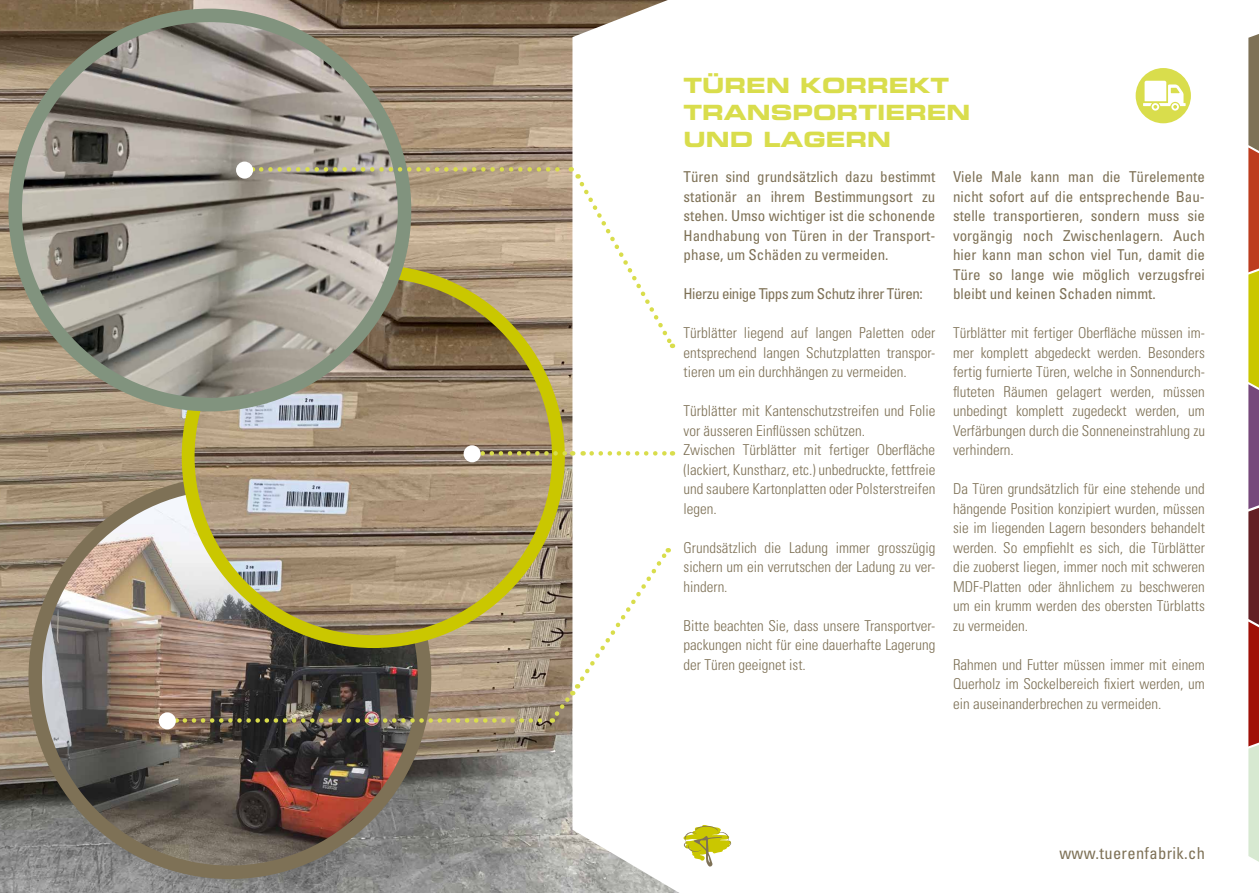
<style>
.page{position:relative;width:1259px;height:893px;background:#fff}
.page>*{position:absolute;margin:0;border:0;box-sizing:border-box;transform-origin:0 0}
.t1{font:21px/27px "Eurostile Bold Extended Two";color:#d9dd4c}
.t2{font:condensed 16.5px "Univers";letter-spacing:.02em;color:#7e7156}
.t3{font:300 condensed 15px/19.5px "Univers";color:#7e7156;text-align:justify}
.t4{font:condensed 15px/19.5px "Univers";color:#7e7156;text-align:justify}
.t5{font:condensed 15px "Univers";letter-spacing:-.03em;color:#7e7156}
</style>
<div class="page">
<svg style="left:683px;top:825px;width:48px;height:42px"></svg>
<img style="left:0;top:0;width:679px;height:893px">
<img style="left:35px;top:483px;width:389px;height:389px;border-radius:195px">
<div style="left:28px;top:476px;width:403px;height:403px;border:14px solid #7e7156;border-radius:50%"></div>
<img style="left:188px;top:271px;width:370px;height:371px;border-radius:185px">
<img style="left:15px;top:15px;width:389px;height:390px">
<div style="left:8px;top:9px;width:403px;height:402px;border:14px solid #81937e;border-radius:50%"></div>
<svg style="left:482px;top:451px;width:91px;height:5px"></svg>
<svg style="left:591px;top:451px;width:82px;height:5px"></svg>
<div style="left:236px;top:162px;width:17px;height:17px;background:#fff;border-radius:50%"></div>
<div style="left:463px;top:445px;width:18px;height:17px;background:#fff;border-radius:50%"></div>
<div style="left:159px;top:712px;width:17px;height:17px;background:#fff;border-radius:50%"></div>
<svg style="left:261px;top:167px;width:415px;height:181px"></svg>
<svg style="left:185px;top:548px;width:486px;height:175px"></svg>
<svg style="left:1248px;top:34px;width:11px;height:828px;background:#a46f51"></svg>
<div style="left:1135px;top:68px;width:56px;height:55px;background:#d9dd4c;border-radius:50%"></div>
<svg style="left:1143px;top:81px;width:42px;height:30px"></svg>
<h1 class="t1" style="left:683px;top:71px;width:288px">TÜREN KORREKT<br>TRANSPORTIEREN<br>UND LAGERN</h1>
<p class="t4" style="left:683px;top:167px;width:253px">Türen sind grundsätzlich dazu bestimmt stationär an ihrem Bestimmungsort zu stehen. Umso wichtiger ist die schonende Handhabung von Türen in der Transport&shy;phase, um Schäden zu vermeiden.</p>
<p class="t5" style="left:683px;top:284px;width:241px">Hierzu einige Tipps zum Schutz ihrer Türen:</p>
<p class="t3" style="left:683px;top:323px;width:253px">Türblätter liegend auf langen Paletten oder entsprechend langen Schutzplatten transpor&shy;tieren um ein durchhängen zu vermeiden.</p>
<p class="t3" style="left:683px;top:401px;width:253px;text-align:left">Türblätter mit Kantenschutzstreifen und Folie vor äusseren Einflüssen schützen.<br>Zwischen Türblätter mit fertiger Oberfläche (lackiert, Kunstharz, etc.) unbedruckte, fettfreie und saubere Kartonplatten oder Polsterstreifen legen.</p>
<p class="t3" style="left:683px;top:538px;width:253px">Grundsätzlich die Ladung immer grosszügig sichern um ein verrutschen der Ladung zu ver&shy;hindern.</p>
<p class="t3" style="left:683px;top:616px;width:253px">Bitte beachten Sie, dass unsere Transportver&shy;packungen nicht für eine dauerhafte Lagerung der Türen geeignet ist.</p>
<p class="t4" style="left:953px;top:167px;width:253px">Viele Male kann man die Türelemente nicht sofort auf die entsprechende Bau&shy;stelle transportieren, sondern muss sie vorgängig noch Zwischenlagern. Auch hier kann man schon viel Tun, damit die Türe so lange wie möglich verzugsfrei bleibt und keinen Schaden nimmt.</p>
<p class="t3" style="left:953px;top:323px;width:253px">Türblätter mit fertiger Oberfläche müssen im&shy;mer komplett abgedeckt werden. Besonders fertig furnierte Türen, welche in Sonnendurch&shy;fluteten Räumen gelagert werden, müssen unbedingt komplett zugedeckt werden, um Verfärbungen durch die Sonneneinstrahlung zu verhindern.</p>
<p class="t3" style="left:953px;top:479px;width:253px">Da Türen grundsätzlich für eine stehende und hängende Position konzipiert wurden, müssen sie im liegenden Lagern besonders behandelt werden. So empfiehlt es sich, die Türblätter die zuoberst liegen, immer noch mit schweren MDF-Platten oder ähnlichem zu beschweren um ein krumm werden des obersten Türblatts zu vermeiden.</p>
<p class="t3" style="left:953px;top:655px;width:253px">Rahmen und Futter müssen immer mit einem Querholz im Sockelbereich fixiert werden, um ein auseinanderbrechen zu vermeiden.</p>
<p class="t2" style="left:1059px;top:843px;width:147px">www.tuerenfabrik.ch</p>
</div>
